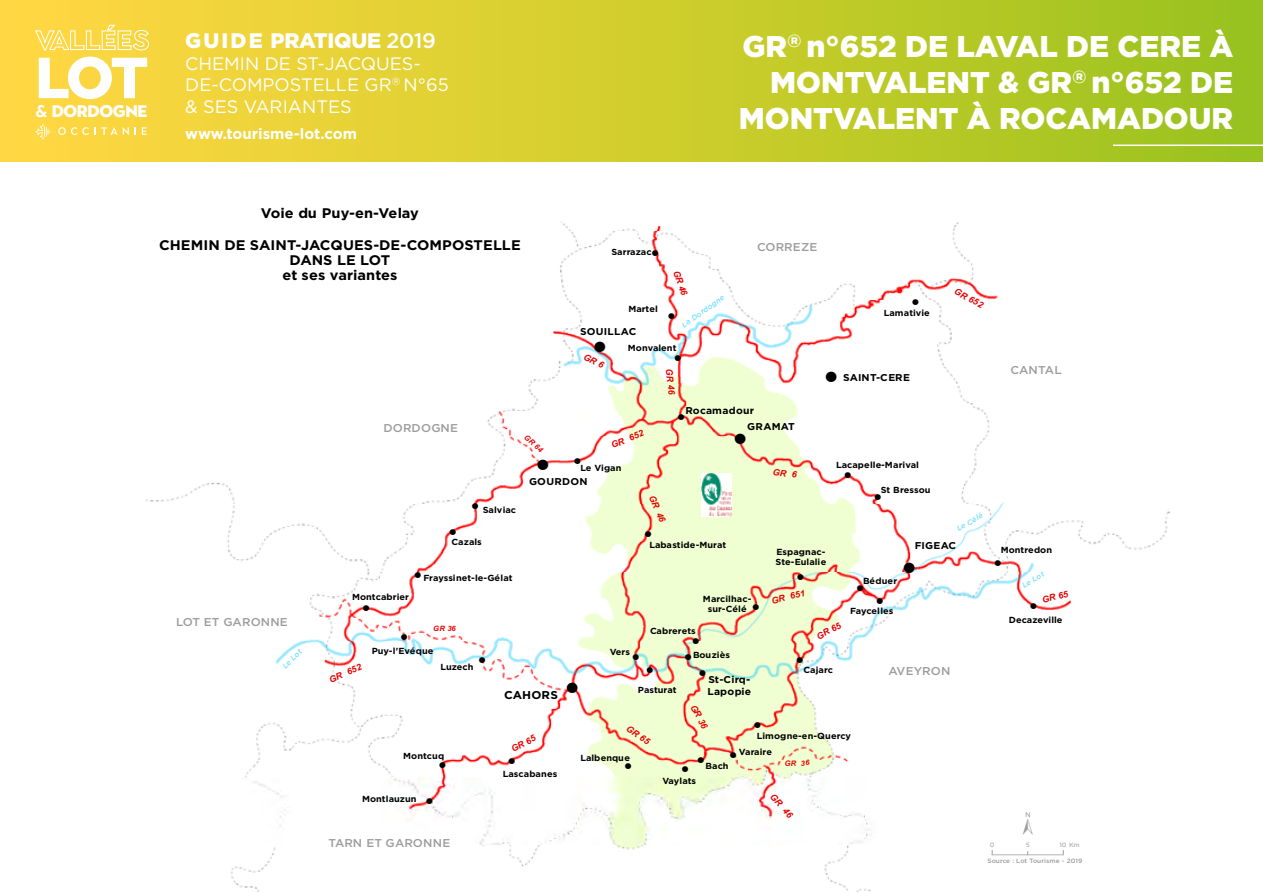
<style>
.page{position:relative;width:1263px;height:893px;background:#fff}
.page>*{position:absolute;margin:0;border:0;box-sizing:border-box;transform-origin:0 0}
.t1{font:900 57.75px "Town 10 Display";color:#fff}
.t2{font:32.25px "ESRI North";color:#9c9c9c;scale:1.04 1}
.t3{font:900 30px/36px "Gotham HTF";color:#fff;text-align:right}
.t4{font:900 21px "Gotham HTF";letter-spacing:-.01em;color:#fff}
.t5{font:18px/21.6px "Gotham HTF";color:#fff}
.t6{font:900 16.8px "Town 10 Display";letter-spacing:-.025em;color:#fff}
.t7{font:700 15px "Gotham HTF";color:#fff}
.t8{font:15px "ESRI Default Marker";color:#000;scale:1.04 1}
.t9{font:700 13.95px/15.5px "Gotham HTF";color:#000;text-align:center;scale:1.04 1}
.t10{font:500 11.4px "Gotham HTF";letter-spacing:.005em;color:#9c9c9c;scale:1.04 1}
.t11{font:700 11.4px "Gotham HTF";letter-spacing:.015em;color:#000;scale:1.04 1}
.t12{font:700 9.9px/11.4px "Gotham HTF";letter-spacing:.02em;color:#000;scale:1.04 1}
.t13{font:italic 700 9.15px "Arial";color:#e60000}
.t14{font:italic 700 9.15px "Arial";color:#e60000;scale:.96 1}
.t15{font:italic 700 9px "Arial";color:#e60000}
.t16{font:700 8.85px/9.9px "Gotham HTF";color:#000;text-align:center;scale:1.04 1}
.t17{font:italic 700 8.85px "Arial";color:#e60000}
.t18{font:italic 700 8.85px "Arial";color:#e60000;scale:1.04 1}
.t19{font:8.4px "ESRI Default Marker";color:#000;scale:1.04 1}
.t20{font:italic 500 7.5px "Gotham HTF";color:#73dfff}
.t21{font:italic 700 7.5px "Arial";color:#e60000}
.t22{font:italic 500 7.35px "Gotham HTF";color:#73dfff}
.t23{font:italic 700 7.35px "Arial";color:#e60000;scale:1.04 1}
.t24{font:500 6.3px "Gotham HTF";letter-spacing:.005em;color:#9c9c9c;scale:1.04 1}
.t25{font:500 6.3px "Gotham HTF";color:#b2b2b2;scale:1.04 1}
.s1{font-weight:500}
</style>
<div class="page">
<div style="left:0;top:0;width:1263px;height:162px;background:linear-gradient(to right,#ffd841,#9bc31d)"></div>
<svg style="left:58px;top:127px;width:71px;height:8px"></svg>
<svg style="left:142px;top:127px;width:5px;height:8px"></svg>
<svg style="left:35px;top:124px;width:16px;height:15px"></svg>
<svg style="left:35px;top:25px;width:114px;height:26px;background:#fbde66"></svg>
<img style="left:145px;top:221px;width:1024px;height:671px">
<hr style="left:992px;top:854px;width:71px;height:1px;background:#b2b2b2">
<img style="left:701px;top:473px;width:30px;height:43px">
<hr style="left:1113px;top:145px;width:150px;height:1px;background:#fff">
<svg style="left:583px;top:354px;width:22px;height:15px"></svg>
<svg style="left:773px;top:469px;width:24px;height:9px"></svg>
<h1 class="t1" style="left:36px;top:45px;width:115px">LOT</h1>
<h3 class="t6" style="left:35px;top:102px;width:114px">&amp; DORDOGNE</h3>
<h3 class="t4" style="left:185px;top:29px;width:252px">GUIDE PRATIQUE <span class="s1">2019</span></h3>
<h3 class="t5" style="left:185px;top:52px;width:265px">CHEMIN DE ST-JACQUES-<br>DE-COMPOSTELLE GR<sup>®</sup> N°65 &amp; SES VARIANTES</h3>
<h3 class="t7" style="left:185px;top:125px;width:173px">www.tourisme-lot.com</h3>
<h3 class="t3" style="left:739px;top:27px;width:496px">GR<sup>®</sup> n°652 DE LAVAL DE CERE À<br>MONTVALENT &amp; GR<sup>®</sup> n°652 DE<br>MONTVALENT À ROCAMADOUR</h3>
<h3 class="t9" style="left:261px;top:205px;width:154px">Voie du Puy-en-Velay</h3>
<h3 class="t9" style="left:159px;top:237px;width:349px">CHEMIN DE SAINT-JACQUES-DE-COMPOSTELLE<br>DANS LE LOT<br>et ses variantes</h3>
<p class="t10" style="left:384px;top:421px;width:73px">DORDOGNE</p>
<p class="t21" style="left:528px;top:433px;width:24px;rotate:41deg">GR 64</p>
<p class="t16" style="left:611px;top:246px;width:40px">Sarrazac</p>
<p class="t19" style="left:652px;top:248px;width:7px">!</p>
<p class="t13" style="left:681px;top:269px;width:27px;rotate:70deg">GR 46</p>
<p class="t20" style="left:680px;top:322px;width:52px;rotate:-36deg">La Dordogne</p>
<p class="t16" style="left:628px;top:303px;width:30px">Martel</p>
<p class="t19" style="left:668px;top:311px;width:7px">!</p>
<p class="t12" style="left:580px;top:326px;width:55px">SOUILLAC</p>
<p class="t16" style="left:628px;top:343px;width:49px">Monvalent</p>
<h3 class="t8" style="left:594px;top:338px;width:12px">!</h3>
<p class="t19" style="left:597px;top:342px;width:7px">!</p>
<p class="t19" style="left:675px;top:353px;width:7px">!</p>
<p class="t14" style="left:674px;top:368px;width:28px;rotate:83deg">GR 46</p>
<p class="t10" style="left:757px;top:241px;width:59px">CORREZE</p>
<p class="t17" style="left:610px;top:441px;width:36px;rotate:-22deg">GR 652</p>
<p class="t12" style="left:686px;top:404px;width:67px">Rocamadour</p>
<p class="t19" style="left:678px;top:413px;width:7px">!</p>
<p class="t12" style="left:747px;top:421px;width:47px">GRAMAT</p>
<h3 class="t8" style="left:735px;top:430px;width:12px">!</h3>
<p class="t19" style="left:737px;top:434px;width:7px">!</p>
<p class="t19" style="left:913px;top:297px;width:7px">!</p>
<p class="t16" style="left:884px;top:308px;width:46px">Lamativie</p>
<h3 class="t8" style="left:826px;top:368px;width:12px">!</h3>
<p class="t19" style="left:828px;top:371px;width:7px">!</p>
<p class="t12" style="left:843px;top:372px;width:66px">SAINT-CERE</p>
<p class="t17" style="left:957px;top:286px;width:33px;rotate:27deg">GR 652</p>
<p class="t10" style="left:176px;top:615px;width:109px">LOT ET GARONNE</p>
<p class="t20" style="left:281px;top:664px;width:26px;rotate:-46deg">Le Lot</p>
<h3 class="t8" style="left:537px;top:456px;width:12px">!</h3>
<p class="t19" style="left:540px;top:460px;width:7px">!</p>
<p class="t19" style="left:574px;top:457px;width:7px">!</p>
<p class="t16" style="left:580px;top:462px;width:41px">Le Vigan</p>
<p class="t12" style="left:529px;top:476px;width:58px">GOURDON</p>
<p class="t19" style="left:472px;top:501px;width:7px">!</p>
<p class="t16" style="left:483px;top:504px;width:33px">Salviac</p>
<p class="t13" style="left:656px;top:494px;width:30px;rotate:67deg">GR 46</p>
<p class="t19" style="left:450px;top:527px;width:7px">!</p>
<p class="t16" style="left:452px;top:536px;width:31px">Cazals</p>
<p class="t19" style="left:645px;top:529px;width:7px">!</p>
<p class="t16" style="left:649px;top:540px;width:75px">Labastide-Murat</p>
<p class="t19" style="left:415px;top:571px;width:7px">!</p>
<p class="t16" style="left:423px;top:573px;width:87px">Frayssinet-le-Gélat</p>
<p class="t16" style="left:352px;top:591px;width:56px">Montcabrier</p>
<p class="t19" style="left:363px;top:603px;width:7px">!</p>
<p class="t16" style="left:703px;top:594px;width:48px">Marcilhac&shy;sur-Célé</p>
<p class="t19" style="left:753px;top:602px;width:7px">!</p>
<p class="t19" style="left:401px;top:632px;width:7px">!</p>
<p class="t23" style="left:433px;top:624px;width:23px">GR 36</p>
<p class="t16" style="left:650px;top:626px;width:46px">Cabrerets</p>
<p class="t19" style="left:693px;top:636px;width:7px">!</p>
<p class="t17" style="left:328px;top:675px;width:36px;rotate:-22deg">GR 652</p>
<p class="t16" style="left:372px;top:645px;width:61px">Puy-l'Evéque</p>
<p class="t19" style="left:479px;top:655px;width:7px">!</p>
<p class="t16" style="left:440px;top:661px;width:33px">Luzech</p>
<p class="t11" style="left:504px;top:688px;width:53px">CAHORS</p>
<h3 class="t8" style="left:567px;top:679px;width:12px">!</h3>
<p class="t19" style="left:569px;top:683px;width:7px">!</p>
<p class="t16" style="left:610px;top:646px;width:21px">Vers</p>
<p class="t19" style="left:633px;top:652px;width:7px">!</p>
<p class="t16" style="left:693px;top:649px;width:37px">Bouziès</p>
<p class="t19" style="left:685px;top:652px;width:7px">!</p>
<p class="t19" style="left:647px;top:665px;width:7px">!</p>
<p class="t16" style="left:638px;top:685px;width:39px">Pasturat</p>
<p class="t19" style="left:699px;top:668px;width:7px">!</p>
<p class="t12" style="left:707px;top:674px;width:44px">St-Cirq-<br>Lapopie</p>
<p class="t16" style="left:836px;top:460px;width:81px">Lacapelle-Marival</p>
<p class="t16" style="left:776px;top:547px;width:50px;text-align:left">Espagnac-<br>Ste-Eulalie</p>
<p class="t19" style="left:797px;top:572px;width:7px">!</p>
<p class="t18" style="left:770px;top:596px;width:35px;rotate:-13deg">GR 651</p>
<p class="t19" style="left:845px;top:470px;width:7px">!</p>
<p class="t16" style="left:881px;top:485px;width:49px">St Bressou</p>
<p class="t19" style="left:875px;top:492px;width:7px">!</p>
<p class="t22" style="left:955px;top:525px;width:30px;rotate:-30deg">Le Célé</p>
<p class="t12" style="left:915px;top:539px;width:41px">FIGEAC</p>
<h3 class="t8" style="left:904px;top:559px;width:12px">!</h3>
<p class="t19" style="left:906px;top:563px;width:7px">!</p>
<p class="t16" style="left:863px;top:575px;width:34px">Béduer</p>
<p class="t19" style="left:857px;top:583px;width:7px">!</p>
<p class="t19" style="left:877px;top:596px;width:7px">!</p>
<p class="t16" style="left:850px;top:605px;width:43px">Faycelles</p>
<p class="t19" style="left:797px;top:655px;width:7px">!</p>
<p class="t17" style="left:815px;top:632px;width:28px;rotate:-28deg">GR 65</p>
<p class="t16" style="left:803px;top:665px;width:30px">Cajarc</p>
<p class="t10" style="left:888px;top:664px;width:61px">AVEYRON</p>
<p class="t16" style="left:403px;top:750px;width:41px">Montcuq</p>
<p class="t19" style="left:439px;top:760px;width:7px">!</p>
<p class="t16" style="left:362px;top:794px;width:54px">Montlauzun</p>
<p class="t19" style="left:426px;top:796px;width:7px">!</p>
<p class="t17" style="left:510px;top:745px;width:28px;rotate:-28deg">GR 65</p>
<p class="t19" style="left:509px;top:756px;width:7px">!</p>
<p class="t16" style="left:503px;top:769px;width:54px">Lascabanes</p>
<p class="t17" style="left:630px;top:723px;width:28px;rotate:34deg">GR 65</p>
<p class="t13" style="left:698px;top:703px;width:27px;rotate:62deg">GR 36</p>
<p class="t19" style="left:754px;top:720px;width:7px">!</p>
<p class="t16" style="left:757px;top:731px;width:92px">Limogne-en-Quercy</p>
<p class="t16" style="left:739px;top:746px;width:33px">Varaire</p>
<p class="t19" style="left:730px;top:750px;width:7px">!</p>
<p class="t16" style="left:580px;top:752px;width:49px">Lalbenque</p>
<p class="t19" style="left:698px;top:755px;width:7px">!</p>
<p class="t23" style="left:784px;top:760px;width:25px;rotate:-3deg">GR 36</p>
<p class="t15" style="left:775px;top:792px;width:30px;rotate:47deg">GR 46</p>
<p class="t16" style="left:706px;top:761px;width:24px">Bach</p>
<p class="t19" style="left:625px;top:762px;width:7px">!</p>
<p class="t19" style="left:682px;top:764px;width:7px">!</p>
<p class="t16" style="left:662px;top:776px;width:34px">Vaylats</p>
<p class="t10" style="left:1010px;top:364px;width:51px">CANTAL</p>
<p class="t16" style="left:1001px;top:545px;width:51px">Montredon</p>
<p class="t19" style="left:995px;top:558px;width:7px">!</p>
<p class="t22" style="left:1021px;top:582px;width:26px;rotate:-30deg">Le Lot</p>
<p class="t18" style="left:1041px;top:595px;width:27px;rotate:-14deg">GR 65</p>
<p class="t19" style="left:1030px;top:601px;width:7px">!</p>
<p class="t16" style="left:1009px;top:615px;width:53px">Decazeville</p>
<h2 class="t2" style="left:1023px;top:806px;width:11px">±</h2>
<p class="t10" style="left:329px;top:836px;width:119px">TARN ET GARONNE</p>
<p class="t25" style="left:990px;top:841px;width:6px">0</p>
<p class="t25" style="left:1026px;top:841px;width:5px">5</p>
<p class="t25" style="left:1060px;top:841px;width:21px">10 Km</p>
<p class="t24" style="left:987px;top:857px;width:93px">Source : Lot Tourisme - 2019</p>
</div>
